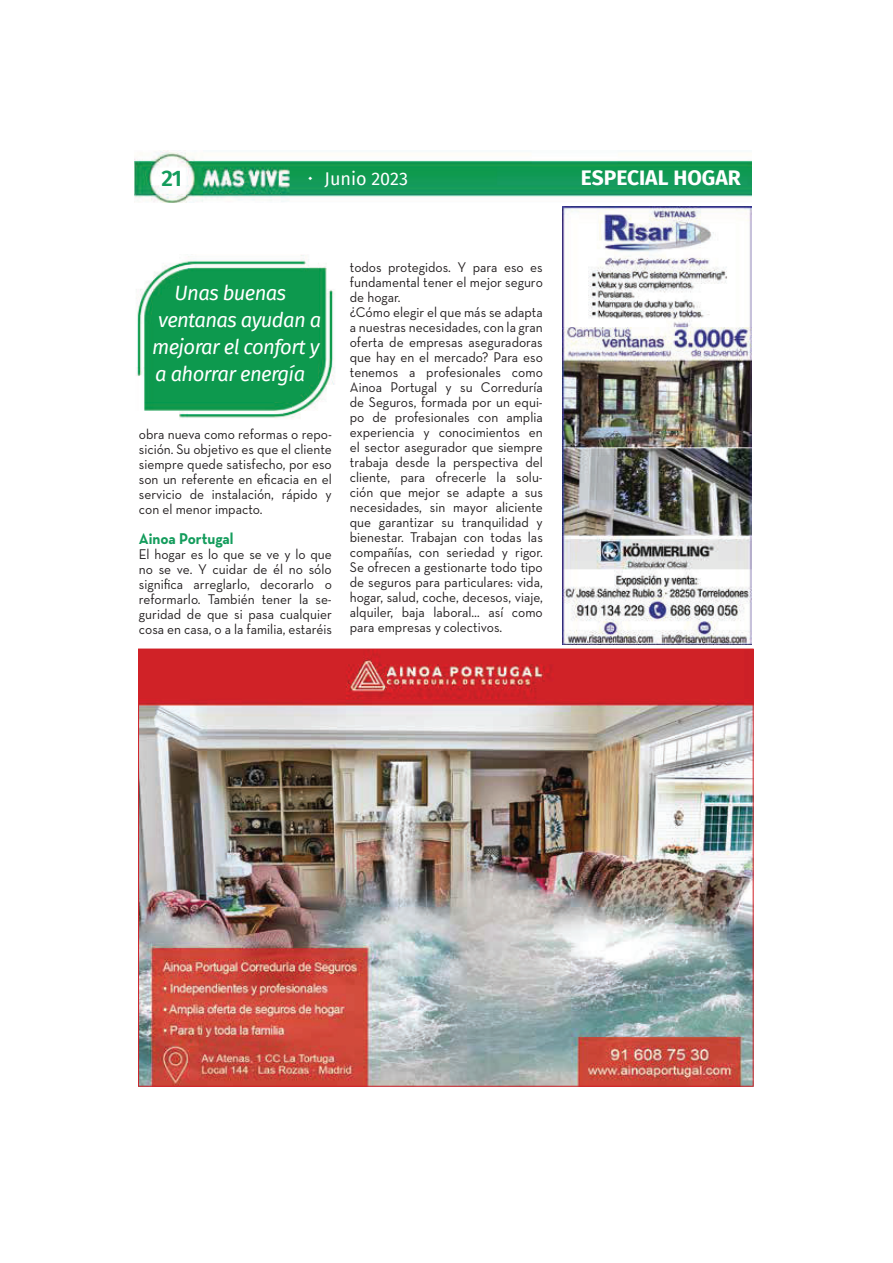
<style>
.page{position:relative;width:893px;height:1263px;background:#fff}
.page>*{position:absolute;margin:0;border:0;box-sizing:border-box;transform-origin:0 0}
.t1{font:27px "Fedra Sans Pro";color:#fff}
.t2{font:600 22.5px "Fira Sans";color:#139c5c}
.t3{font:700 21px "Fira Sans";color:#fff}
.t4{font:italic 20.25px/27px "Fira Sans";letter-spacing:-.03em;color:#fff}
.t5{font:18px "Fira Sans";color:#fff}
.t6{font:700 15.9px "Neutra Text";color:#139c5c;scale:.94 1}
.t7{font:14.25px/15px "Neutra Text";color:#231f20;text-align:justify;scale:.94 1}
</style>
<div class="page">
<img style="left:140px;top:651px;width:611px;height:434px">
<img style="left:563px;top:206px;width:189px;height:438px">
<img style="left:134px;top:151px;width:618px;height:52px">
<img style="left:136px;top:255px;width:198px;height:164px">
<h2 class="t2" style="left:161px;top:165px;width:22px">21</h2>
<p class="t5" style="left:325px;top:169px;width:85px">Junio 2023</p>
<h3 class="t3" style="left:581px;top:166px;width:161px">ESPECIAL HOGAR</h3>
<h1 class="t1" style="left:307px;top:167px;width:7px">·</h1>
<h3 class="t4" style="left:152px;top:280px;width:171px;text-indent:22px">Unas buenas ventanas ayudan a mejorar el confort y a ahorrar energía</h3>
<p class="t7" style="left:139px;top:427px;width:207px">obra nueva como reformas o repo&shy;sición. Su objetivo es que el cliente siempre quede satisfecho, por eso son un referente en eficacia en el servicio de instalación, rápido y con el menor impacto.</p>
<p class="t6" style="left:139px;top:532px;width:102px">Ainoa Portugal</p>
<p class="t7" style="left:139px;top:547px;width:207px">El hogar es lo que se ve y lo que no se ve. Y cuidar de él no sólo significa arreglarlo, decorarlo o reformarlo. También tener la se&shy;guridad de que si pasa cualquier cosa en casa, o a la familia, estaréis</p>
<p class="t7" style="left:350px;top:261px;width:207px;text-align:left">todos protegidos. Y para eso es fundamental tener el mejor seguro de hogar.<br>¿Cómo elegir el que más se adapta a nuestras necesidades, con la gran oferta de empresas aseguradoras que hay en el mercado? Para eso tenemos a profesionales como<br>Ainoa Portugal y su Correduría de Seguros, formada por un equi&shy;po de profesionales con amplia experiencia y conocimientos en el sector asegurador que siempre trabaja desde la perspectiva del cliente, para ofrecerle la solu&shy;ción que mejor se adapte a sus necesidades, sin mayor aliciente que garantizar su tranquilidad y bienestar. Trabajan con todas las compañías, con seriedad y rigor.<br>Se ofrecen a gestionarte todo tipo de seguros para particulares: vida, hogar, salud, coche, decesos, viaje, alquiler, baja laboral… así como para empresas y colectivos.</p>
</div>
